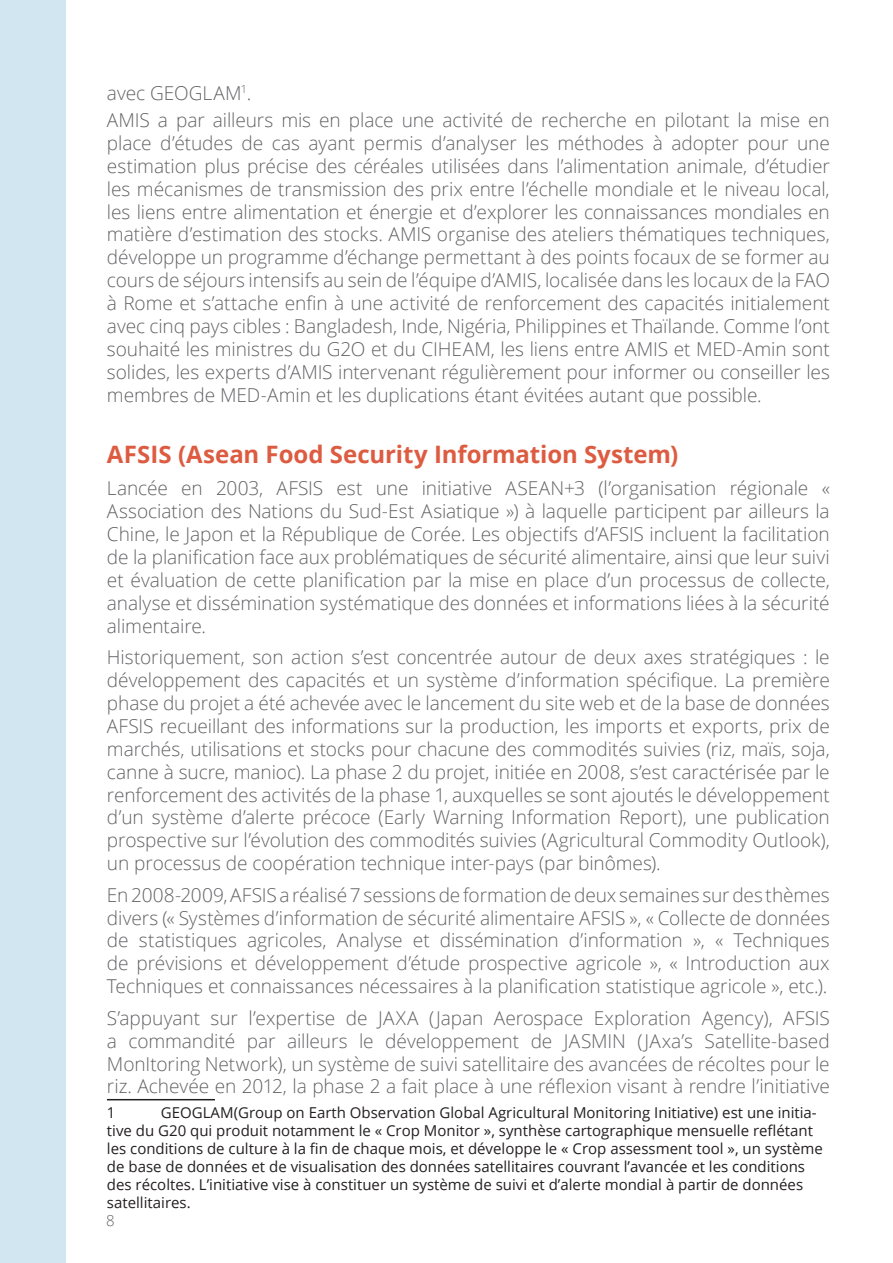
<style>
.page{position:relative;width:893px;height:1263px;background:#fff}
.page>*{position:absolute;margin:0;border:0;box-sizing:border-box;transform-origin:0 0}
.t1{font:700 24px "Open Sans";letter-spacing:-.005em;color:#dd5c41}
.t2{font:300 19.05px/23px "Open Sans";letter-spacing:-.005em;color:#636366;text-align:justify}
.t3{font:15px/18px "Open Sans";color:#231f20}
.t4{font:300 15px "Open Sans";color:#636366}
</style>
<div class="page">
<hr style="left:107px;top:1099px;width:108px;height:1px;background:#231f20">
<div style="left:0;top:0;width:66px;height:1262px;background:#d1e6f1"></div>
<p class="t2" style="left:107px;top:79px;width:724px;line-height:27.2px">avec GEOGLAM<sup>1</sup>.<br>AMIS a par ailleurs mis en place une activité de recherche en pilotant la mise en</p>
<p class="t2" style="left:107px;top:131px;width:724px">place d’études de cas ayant permis d’analyser les méthodes à adopter pour une estimation plus précise des céréales utilisées dans l’alimentation animale, d’étudier les mécanismes de transmission des prix entre l’échelle mondiale et le niveau local, les liens entre alimentation et énergie et d’explorer les connaissances mondiales en matière d’estimation des stocks. AMIS organise des ateliers thématiques techniques, développe un programme d’échange permettant à des points focaux de se former au cours de séjours intensifs au sein de l’équipe d’AMIS, localisée dans les locaux de la FAO à Rome et s’attache enfin à une activité de renforcement des capacités initialement avec cinq pays cibles : Bangladesh, Inde, Nigéria, Philippines et Thaïlande. Comme l’ont souhaité les ministres du G2O et du CIHEAM, les liens entre AMIS et MED-Amin sont solides, les experts d’AMIS intervenant régulièrement pour informer ou conseiller les membres de MED-Amin et les duplications étant évitées autant que possible.</p>
<p class="t1" style="left:107px;top:437px;width:573px">AFSIS (Asean Food Security Information System)</p>
<p class="t2" style="left:107px;top:476px;width:724px">Lancée en 2003, AFSIS est une initiative ASEAN+3 (l’organisation régionale « Association des Nations du Sud-Est Asiatique ») à laquelle participent par ailleurs la Chine, le Japon et la République de Corée. Les objectifs d’AFSIS incluent la facilitation de la planification face aux problématiques de sécurité alimentaire, ainsi que leur suivi et évaluation de cette planification par la mise en place d’un processus de collecte, analyse et dissémination systématique des données et informations liées à la sécurité alimentaire.</p>
<p class="t2" style="left:107px;top:645px;width:724px">Historiquement, son action s’est concentrée autour de deux axes stratégiques : le développement des capacités et un système d’information spécifique. La première phase du projet a été achevée avec le lancement du site web et de la base de données AFSIS recueillant des informations sur la production, les imports et exports, prix de marchés, utilisations et stocks pour chacune des commodités suivies (riz, maïs, soja, canne à sucre, manioc). La phase 2 du projet, initiée en 2008, s’est caractérisée par le renforcement des activités de la phase 1, auxquelles se sont ajoutés le développement d’un système d’alerte précoce (Early Warning Information Report), une publication prospective sur l’évolution des commodités suivies (Agricultural Commodity Outlook), un processus de coopération technique inter-pays (par binômes).</p>
<p class="t2" style="left:107px;top:883px;width:724px">En 2008-2009, AFSIS a réalisé 7 sessions de formation de deux semaines sur des thèmes divers (« Systèmes d’information de sécurité alimentaire AFSIS », « Collecte de données de statistiques agricoles, Analyse et dissémination d’information », « Techniques de prévisions et développement d’étude prospective agricole », « Introduction aux Techniques et connaissances nécessaires à la planification statistique agricole », etc.).</p>
<p class="t2" style="left:107px;top:1006px;width:724px">S’appuyant sur l’expertise de JAXA (Japan Aerospace Exploration Agency), AFSIS a commandité par ailleurs le développement de JASMIN (JAxa’s Satellite-based MonItoring Network), un système de suivi satellitaire des avancées de récoltes pour le riz. Achevée en 2012, la phase 2 a fait place à une réflexion visant à rendre l’initiative</p>
<p class="t3" style="left:107px;top:1103px;width:717px;text-indent:54px">GEOGLAM(Group on Earth Observation Global Agricultural Monitoring Initiative) est une initia&shy;tive du G20 qui produit notamment le « Crop Monitor », synthèse cartographique mensuelle reflétant les conditions de culture à la fin de chaque mois, et développe le « Crop assessment tool », un système de base de données et de visualisation des données satellitaires couvrant l’avancée et les conditions des récoltes. L’initiative vise à constituer un système de suivi et d’alerte mondial à partir de données satellitaires.</p>
<p class="t3" style="left:107px;top:1103px;width:10px">1</p>
<p class="t4" style="left:106px;top:1210px;width:10px">8</p>
</div>
